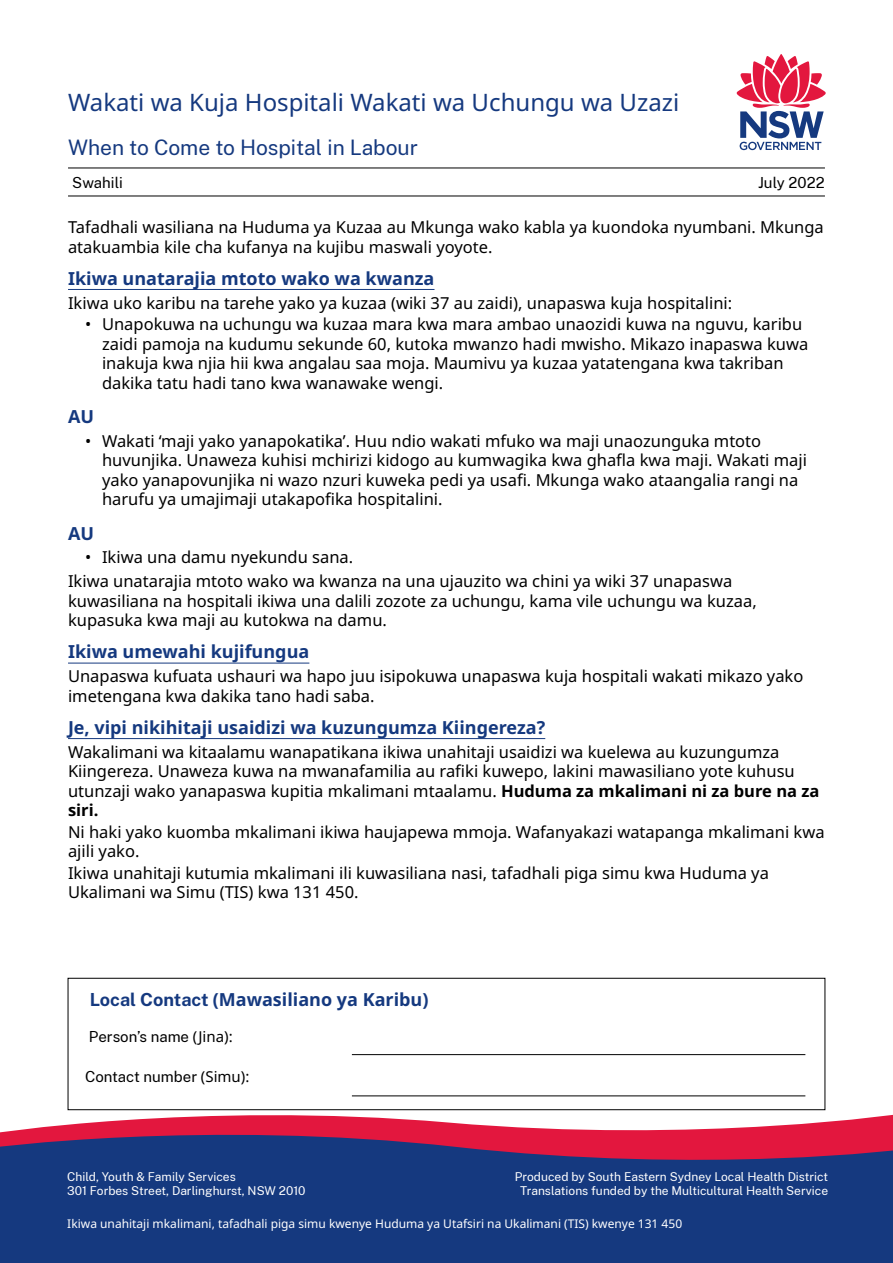
<style>
.page{position:relative;width:893px;height:1263px;background:#fff}
.page>*{position:absolute;margin:0;border:0;box-sizing:border-box;transform-origin:0 0}
.t1{font:24px "Noto Sans";color:#15397f}
.t2{font:21px "Public Sans";color:#15397f}
.t3{font:700 18px "Noto Sans";color:#15397f}
.Text{font:16.5px/19.5px "Noto Sans";color:#000}
.t4{font:15px "Public Sans";color:#000}
.t5{font:12px "Public Sans";color:#fff}
.Translating{font:12px "Noto Sans";color:#fff}
.s1{font-weight:700}
.s2{font-family:"Public Sans"}
.s3{font-family:"Noto Sans"}
</style>
<div class="page">
<svg style="left:737px;top:54px;width:89px;height:96px"></svg>
<hr style="left:68px;top:168px;width:757px;height:1px;background:#000">
<hr style="left:68px;top:196px;width:757px;height:1px;background:#000">
<svg style="left:67px;top:1101px;width:826px;height:18px"></svg>
<svg style="left:0;top:1119px;width:893px;height:144px;background:#3e3978"></svg>
<hr style="left:68px;top:289px;width:366px;height:1px;background:#15397f">
<hr style="left:68px;top:663px;width:241px;height:1px;background:#15397f">
<hr style="left:68px;top:738px;width:477px;height:1px;background:#15397f">
<div style="left:68px;top:978px;width:757px;height:132px;border:1px solid #000"></div>
<hr style="left:352px;top:1054px;width:453px;height:1px;background:#000">
<hr style="left:352px;top:1096px;width:453px;height:1px;background:#000">
<h1 class="t1" style="left:68px;top:85px;width:613px">Wakati wa Kuja Hospitali Wakati wa Uchungu wa Uzazi</h1>
<p class="t2" style="left:68px;top:133px;width:352px">When to Come to Hospital in Labour</p>
<p class="t4" style="left:72px;top:172px;width:52px">Swahili</p>
<p class="t4" style="left:758px;top:172px;width:68px">July 2022</p>
<p class="Text" style="left:68px;top:218px;width:757px">Tafadhali wasiliana na Huduma ya Kuzaa au Mkunga wako kabla ya kuondoka nyumbani. Mkunga atakuambia kile cha kufanya na kujibu maswali yoyote.</p>
<p class="t3" style="left:68px;top:266px;width:368px">Ikiwa unatarajia mtoto wako wa kwanza</p>
<p class="Text" style="left:68px;top:293px;width:666px">Ikiwa uko karibu na tarehe yako ya kuzaa (wiki 37 au zaidi ,) unapaswa kuja hospitalini:</p>
<p class="Text" style="left:102px;top:315px;width:702px">Unapokuwa na uchungu wa kuzaa mara kwa mara ambao unaozidi kuwa na nguvu, karibu</p>
<p class="Text" style="left:85px;top:315px;width:8px">•</p>
<p class="t3" style="left:68px;top:404px;width:28px">AU</p>
<p class="Text" style="left:85px;top:431px;width:8px">•</p>
<p class="t3" style="left:68px;top:520px;width:28px">AU</p>
<p class="Text" style="left:102px;top:334px;width:708px">zaidi pamoja na kudumu sekunde 60, kutoka mwanzo hadi mwisho. Mikazo inapaswa kuwa inakuja kwa njia hii kwa angalau saa moja. Maumivu ya kuzaa yatatengana kwa takriban dakika tatu hadi tano kwa wanawake wengi.</p>
<p class="Text" style="left:102px;top:431px;width:661px">Wakati ‘maji yako yanapokatika .’ Huu ndio wakati mfuko wa maji unaozunguka mtoto</p>
<p class="Text" style="left:102px;top:451px;width:706px">huvunjika. Unaweza kuhisi mchirizi kidogo au kumwagika kwa ghafla kwa maji. Wakati maji yako yanapovunjika ni wazo nzuri kuweka pedi ya usafi. Mkunga wako ataangalia rangi na harufu ya umajimaji utakapofika hospitalini.</p>
<p class="Text" style="left:102px;top:548px;width:253px">Ikiwa una damu nyekundu sana.</p>
<p class="Text" style="left:85px;top:548px;width:8px">•</p>
<p class="Text" style="left:68px;top:572px;width:690px">Ikiwa unatarajia mtoto wako wa kwanza na una ujauzito wa chini ya wiki 37 unapaswa kuwasiliana na hospitali ikiwa una dalili zozote za uchungu, kama vile uchungu wa kuzaa, kupasuka kwa maji au kutokwa na damu.</p>
<p class="t3" style="left:68px;top:639px;width:243px">Ikiwa umewahi kujifungua</p>
<p class="Text" style="left:68px;top:667px;width:737px">Unapaswa kufuata ushauri wa hapo juu isipokuwa unapaswa kuja hospitali wakati mikazo yako imetengana kwa dakika tano hadi saba.</p>
<p class="t3" style="left:68px;top:715px;width:479px">Je, vipi nikihitaji usaidizi wa kuzungumza Kiingereza?</p>
<p class="Text" style="left:68px;top:742px;width:753px">Wakalimani wa kitaalamu wanapatikana ikiwa unahitaji usaidizi wa kuelewa au kuzungumza Kiingereza. Unaweza kuwa na mwanafamilia au rafiki kuwepo, lakini mawasiliano yote kuhusu utunzaji wako yanapaswa kupitia mkalimani mtaalamu. <span class="s1">Huduma za mkalimani ni za bure na za siri.</span></p>
<p class="Text" style="left:68px;top:822px;width:758px">Ni haki yako kuomba mkalimani ikiwa haujapewa mmoja. Wafanyakazi watapanga mkalimani kwa ajili yako.</p>
<p class="Text" style="left:68px;top:864px;width:702px">Ikiwa unahitaji kutumia mkalimani ili kuwasiliana nasi, tafadhali piga simu kwa Huduma ya<br>Ukalimani wa Simu (TIS) kwa 131 450.</p>
<p class="t3" style="left:90px;top:987px;width:340px"><span class="s2">Local Contact</span> (Mawasiliano ya Karibu(</p>
<p class="t4" style="left:89px;top:1026px;width:145px">Persons’ name <span class="s3">(Jina :(</span></p>
<p class="t4" style="left:85px;top:1066px;width:166px">Contact number <span class="s3">(Simu :(</span></p>
<p class="t5" style="left:67px;top:1168px;width:170px">Child, Youth &amp; Family Services</p>
<p class="t5" style="left:67px;top:1182px;width:240px">301 Forbes Street, Darlinghurst, NSW 2010</p>
<p class="t5" style="left:515px;top:1168px;width:315px">Produced by South Eastern Sydney Local Health District</p>
<p class="t5" style="left:520px;top:1182px;width:309px">Translations funded by the Multicultural Health Service</p>
<p class="Translating" style="left:67px;top:1215px;width:616px">Ikiwa unahitaji mkalimani, tafadhali piga simu kwenye Huduma ya Utafsiri na Ukalimani (TIS) kwenye 131 450</p>
</div>
